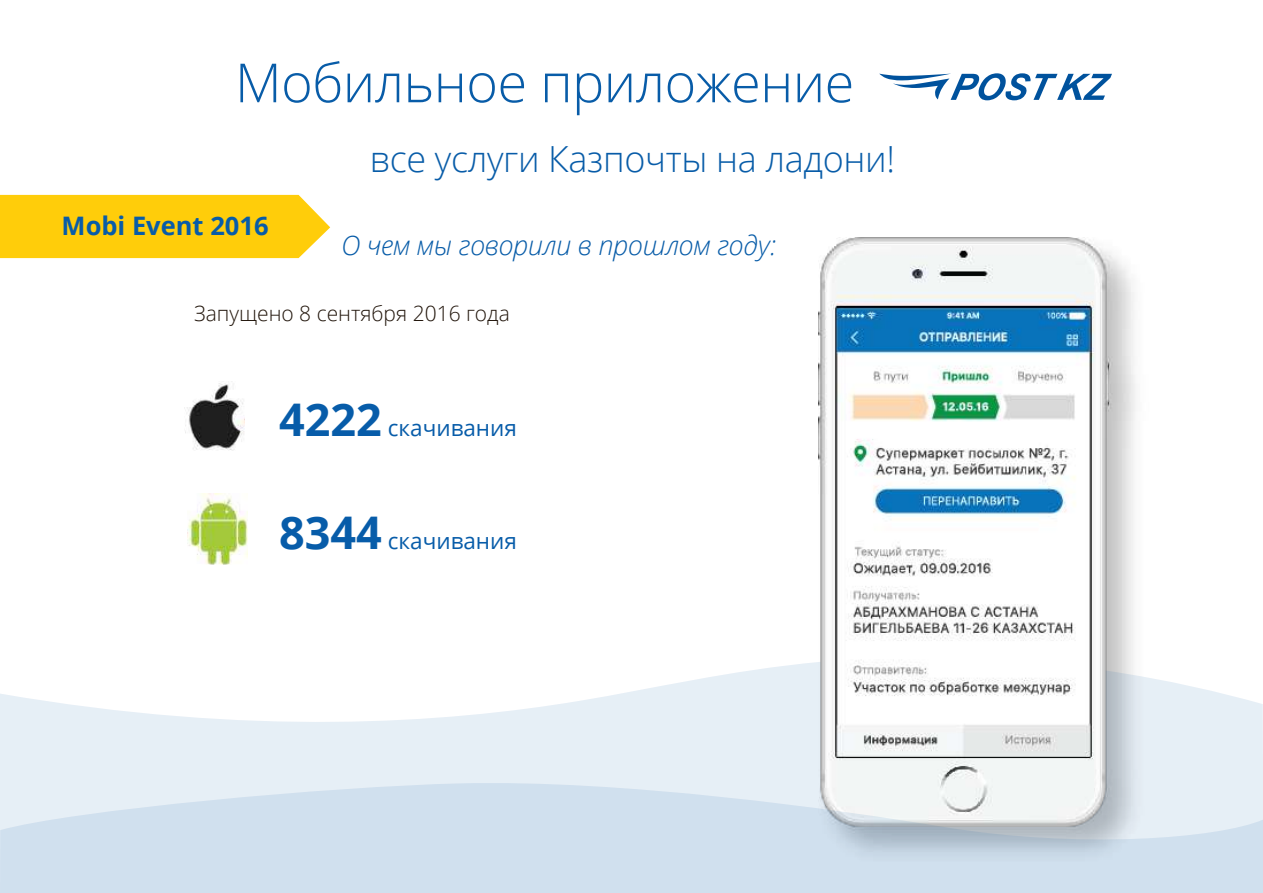
<style>
.page{position:relative;width:1263px;height:893px;background:#fff}
.page>*{position:absolute;margin:0;border:0;box-sizing:border-box;transform-origin:0 0}
.t1{font:300 54px "Open Sans";letter-spacing:-.01em;color:#085ca8}
.t2{font:300 36px "Open Sans";letter-spacing:-.01em;color:#085ca8}
.t3{font:italic 300 27px "Open Sans";letter-spacing:-.01em;color:#085ca8}
.t4{font:700 25.5px "Open Sans";color:#085ca8}
.t5{font:22.5px "Open Sans";color:#075ca9}
.t6{font:300 21px "Open Sans";color:#21150b}
.s1{font-weight:700;font-size:45px}
</style>
<div class="page">
<img style="left:818px;top:237px;width:318px;height:425px">
<svg style="left:0;top:662px;width:1263px;height:231px"></svg>
<img style="left:188px;top:494px;width:60px;height:70px">
<img style="left:184px;top:381px;width:60px;height:70px">
<svg style="left:879px;top:73px;width:233px;height:27px"></svg>
<div style="left:0;top:195px;width:330px;height:63px;background:#ffcd0a"></div>
<h1 class="t1" style="left:235px;top:46px;width:621px">Мобильное приложение</h1>
<h2 class="t2" style="left:370px;top:135px;width:527px">все услуги Казпочты на ладони!</h2>
<p class="t4" style="left:62px;top:208px;width:208px">Mobi Event 2016</p>
<p class="t3" style="left:341px;top:227px;width:436px">О чем мы говорили в прошлом году:</p>
<p class="t6" style="left:194px;top:299px;width:317px">Запущено 8 сентября 2016 года</p>
<p class="t5" style="left:279px;top:412px;width:239px"><span class="s1">4222</span> скачивания</p>
<p class="t5" style="left:279px;top:526px;width:239px"><span class="s1">8344</span> скачивания</p>
</div>
